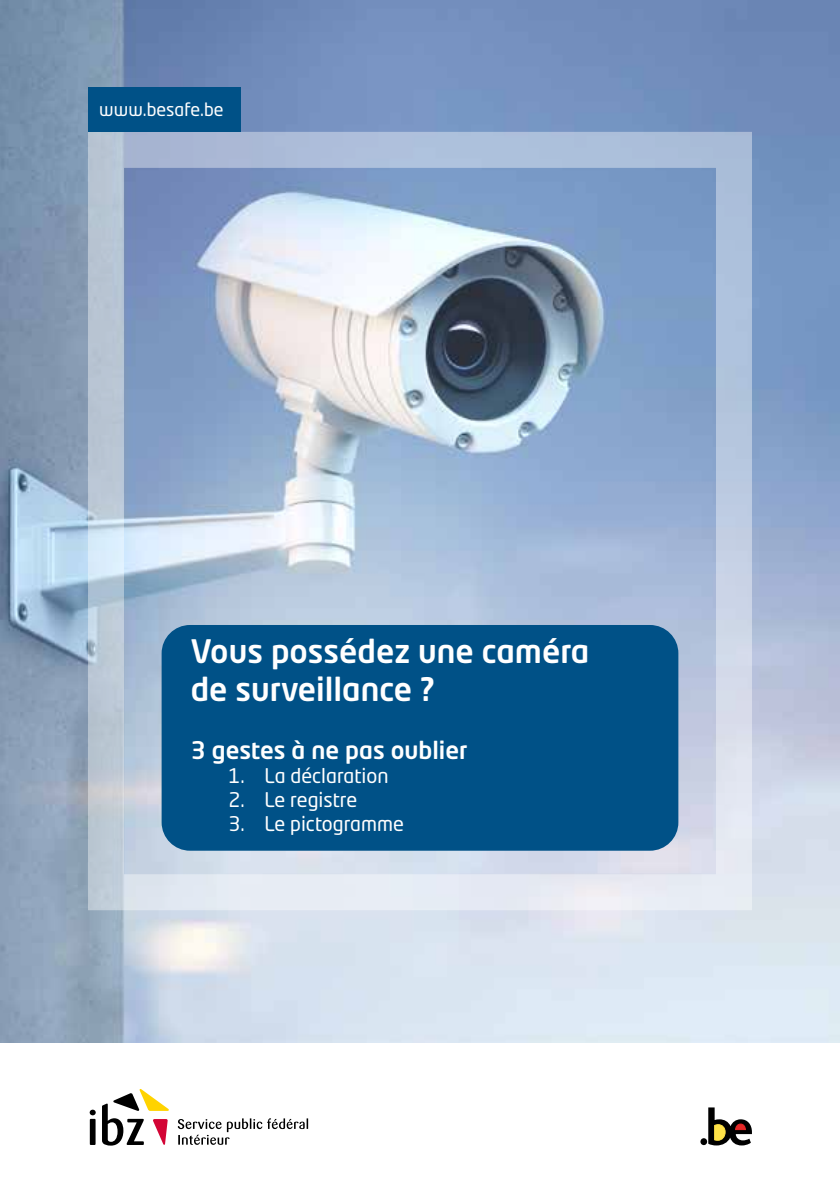
<style>
.page{position:relative;width:840px;height:1191px;background:#fff}
.page>*{position:absolute;margin:0;border:0;box-sizing:border-box;transform-origin:0 0}
.t1{font:500 32px/38.4px "Neo Tech Std";color:#fff}
.t2{font:500 24px "Neo Tech Std";color:#fff}
.t3{font:20px "Neo Tech Std";color:#fff}
.t4{font:18px "Neo Tech Std";color:#fff}
</style>
<div class="page">
<img style="left:0;top:0;width:839px;height:1042px">
<div style="left:88px;top:132px;width:663px;height:778px;border:36px solid #fff"></div>
<svg style="left:90px;top:1089px;width:218px;height:56px"></svg>
<div style="left:700px;top:1138px;width:6px;height:7px;background:#000;border-radius:50%"></div>
<svg style="left:707px;top:1107px;width:44px;height:38px"></svg>
<div style="left:88px;top:87px;width:152px;height:45px;background:#005187"></div>
<div style="left:161px;top:625px;width:517px;height:225px;background:#005187;border-radius:28px"></div>
<p class="t4" style="left:99px;top:99px;width:126px">www.besafe.be</p>
<h1 class="t1" style="left:190px;top:631px;width:400px">Vous possédez une caméra de surveillance ?</h1>
<p class="t2" style="left:190px;top:734px;width:278px">3 gestes à ne pas oublier</p>
<p class="t3" style="left:228px;top:763px;width:161px">1. La déclaration</p>
<p class="t3" style="left:228px;top:787px;width:130px">2. Le registre</p>
<p class="t3" style="left:228px;top:811px;width:177px">3. Le pictogramme</p>
</div>
